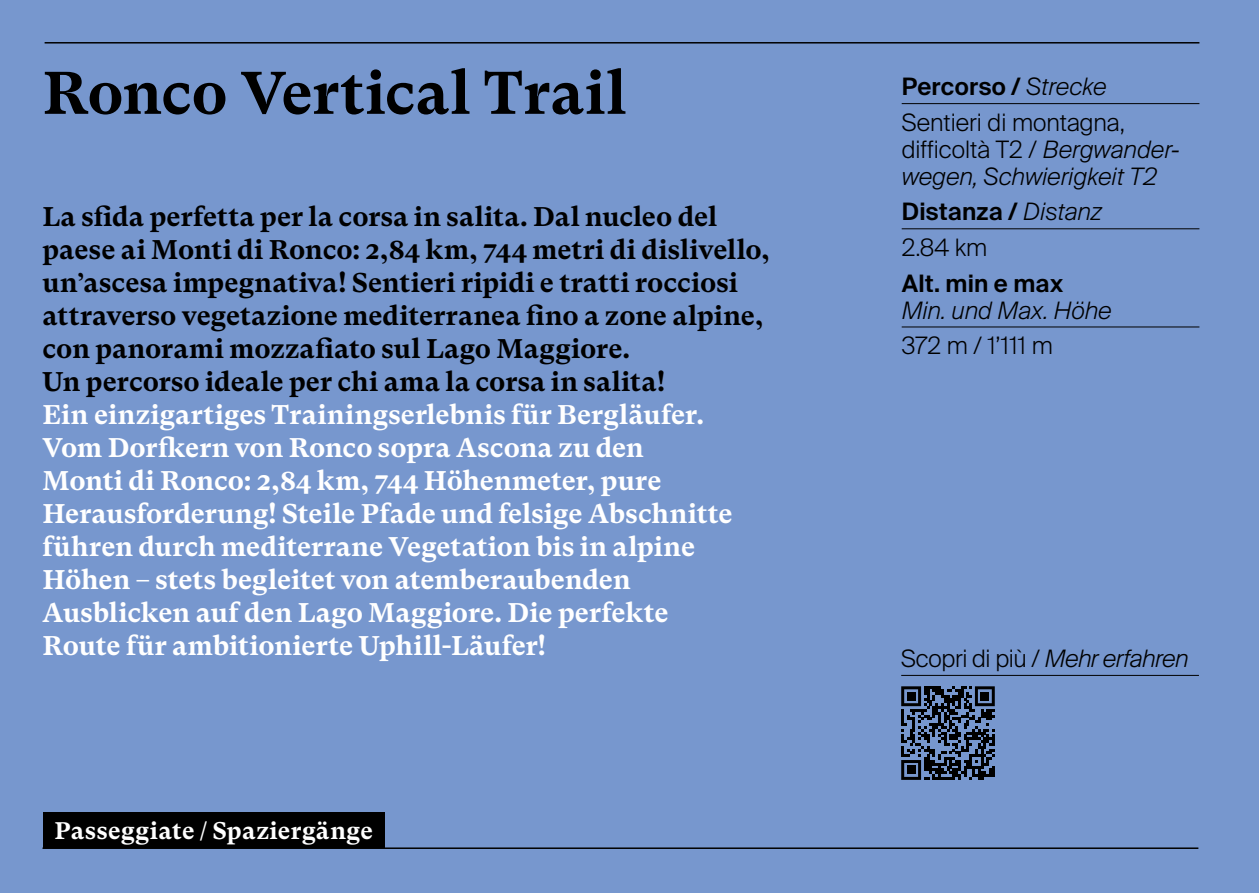
<style>
.page{position:relative;width:1259px;height:893px;background:#7797ce}
.page>*{position:absolute;margin:0;border:0;box-sizing:border-box;transform-origin:0 0}
.t1{font:700 60px "GT Super Text";color:#000}
.t2{font:700 27px/33px "GT Super Text";color:#fff}
.t3{font:700 27px/33px "GT Super Text";letter-spacing:.005em;color:#000}
.t4{font:300 24px/35.7px "Suisse Ecal Intl";color:#000}
.t5{font:italic 300 24px/27px "Suisse Ecal Intl";letter-spacing:.005em;color:#000}
.t6{font:600 24px/35.7px "Suisse Ecal Intl";letter-spacing:.01em;color:#000}
.t7{font:700 24px "GT Super Text";letter-spacing:.02em;color:#fff}
.s1{font-weight:600}
.s2{font-style:italic}
.s3{font-style:normal}
.s4{font-weight:300;font-style:italic}
.s5{font-weight:300}
</style>
<div class="page">
<hr style="left:45px;top:42px;width:1154px;height:2px;background:#000">
<div style="left:43px;top:812px;width:341px;height:36px;background:#000"></div>
<hr style="left:43px;top:847px;width:1155px;height:2px;background:#000">
<hr style="left:901px;top:103px;width:298px;height:1px;background:#000">
<hr style="left:901px;top:228px;width:298px;height:1px;background:#000">
<hr style="left:901px;top:326px;width:298px;height:1px;background:#000">
<hr style="left:901px;top:675px;width:298px;height:1px;background:#000">
<svg style="left:901px;top:686px;width:93px;height:94px"></svg>
<div style="left:907px;top:692px;width:8px;height:8px;background:#000"></div>
<div style="left:980px;top:692px;width:9px;height:8px;background:#000"></div>
<div style="left:907px;top:766px;width:8px;height:8px;background:#000"></div>
<h1 class="t1" style="left:43px;top:59px;width:585px">Ronco Vertical Trail</h1>
<p class="t4" style="left:901px;top:69px;width:225px"><span class="s1">Percorso /</span> <span class="s2">Strecke<br></span>Sentieri di montagna,</p>
<p class="t5" style="left:901px;top:136px;width:280px"><span class="s3">difficoltà T2 /</span> Bergwander&shy;wegen, Schwierigkeit T2</p>
<p class="t6" style="left:901px;top:194px;width:202px">Distanza / <span class="s4">Distanz<br></span><span class="s5">2.84 km</span></p>
<p class="t6" style="left:901px;top:265px;width:163px">Alt. min e max</p>
<p class="t5" style="left:901px;top:297px;width:211px">Min. und Max. Höhe</p>
<p class="t4" style="left:901px;top:328px;width:153px">372 m / 1’111 m</p>
<p class="t3" style="left:43px;top:200px;width:729px">La sfida perfetta per la corsa in salita. Dal nucleo del paese ai Monti di Ronco: 2,84 km, 744 metri di dislivello, un’ascesa impegnativa! Sentieri ripidi e tratti rocciosi attraverso vegetazione mediterranea fino a zone alpine, con panorami mozzafiato sul Lago Maggiore.<br>Un percorso ideale per chi ama la corsa in salita!</p>
<p class="t2" style="left:43px;top:398px;width:692px">Ein einzigartiges Trainingserlebnis für Bergläufer.<br>Vom Dorfkern von Ronco sopra Ascona zu den<br>Monti di Ronco: 2,84 km, 744 Höhenmeter, pure Herausforderung! Steile Pfade und felsige Abschnitte führen durch mediterrane Vegetation bis in alpine Höhen – stets begleitet von atemberaubenden Ausblicken auf den Lago Maggiore. Die perfekte Route für ambitionierte Uphill-Läufer!</p>
<p class="t4" style="left:901px;top:641px;width:288px">Scopri di più / <span class="s2">Mehr erfahren</span></p>
<p class="t7" style="left:54px;top:817px;width:320px">Passeggiate / Spaziergänge</p>
</div>
